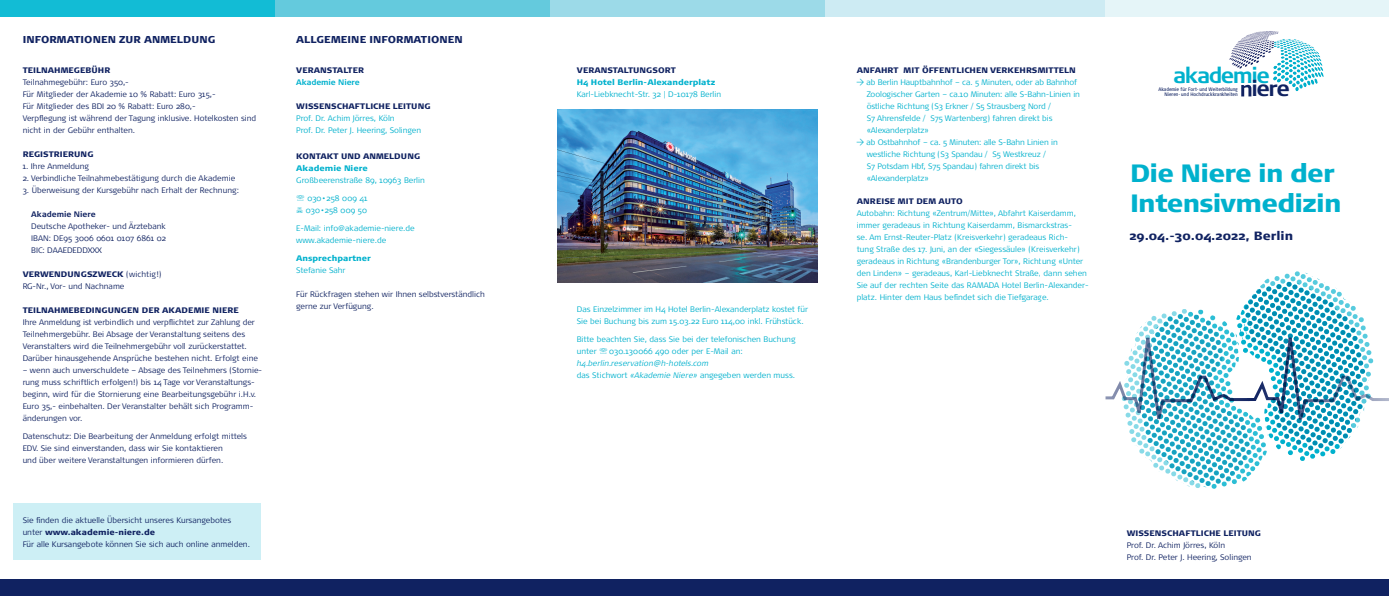
<style>
.page{position:relative;width:1389px;height:596px;background:#fff}
.page>*{position:absolute;margin:0;border:0;box-sizing:border-box;transform-origin:0 0}
.t1{font:900 25px/30px "Signa Pro";letter-spacing:-.03em;color:#00b1cd}
.t2{font:700 21.8px "Signa Pro";letter-spacing:-.07em;color:#00b1cd}
.t3{font:700 21.8px "Signa Pro";letter-spacing:-.065em;color:#102261}
.t4{font:900 12px "Signa Pro";color:#102261}
.t5{font:900 10px "Signa Pro";letter-spacing:.01em;color:#102261}
.t6{font:300 8px/12px "Signa Pro";color:#102261}
.t7{font:300 8px/12px "Signa Pro";color:#00b1cd}
.t8{font:900 8px "Signa Pro";letter-spacing:.01em;color:#102261}
.t9{font:italic 300 8px/12px "Signa Pro";color:#00b1cd}
.t10{font:900 8px "Signa Pro";color:#00b1cd}
.t11{font:700 8px "Signa Pro";color:#102261}
.t12{font:700 8px "Signa Pro";letter-spacing:-.01em;color:#00b1cd}
.t13{font:condensed 5px/5px "Signa OT";letter-spacing:-.01em;color:#102261;text-align:right}
.s1{font-weight:900}
.s2{font-style:normal}
.s3{color:#fff}
</style>
<div class="page">
<img style="left:1229px;top:31px;width:95px;height:63px">
<svg style="left:1241px;top:85px;width:10px;height:11px"></svg>
<div style="left:0;top:579px;width:1389px;height:16px;background:#102261"></div>
<div style="left:0;top:0;width:275px;height:16px;background:#12bcd5"></div>
<div style="left:275px;top:0;width:275px;height:16px;background:#64cadd"></div>
<div style="left:550px;top:0;width:275px;height:16px;background:#9cdae8"></div>
<div style="left:825px;top:0;width:281px;height:16px;background:#cdebf3"></div>
<div style="left:1106px;top:0;width:283px;height:16px;background:#e5f5f8"></div>
<div style="left:13px;top:503px;width:248px;height:56px;background:#cdeff5"></div>
<svg style="left:1105px;top:271px;width:284px;height:218px"></svg>
<img style="left:558px;top:109px;width:259px;height:173px">
<p class="t5" style="left:23px;top:33px;width:194px">INFORMATIONEN ZUR ANMELDUNG</p>
<p class="t8" style="left:23px;top:64px;width:89px">TEILNAHMEGEBÜHR</p>
<p class="t6" style="left:23px;top:75px;width:235px">Teilnahmegebühr: Euro 350,-<br>Für Mitglieder der Akademie 10 % Rabatt: Euro 315,-<br>Für Mitglieder des BDI 20 % Rabatt: Euro 280,-<br>Verpflegung ist während der Tagung inklusive. Hotelkosten sind nicht in der Gebühr enthalten.</p>
<p class="t8" style="left:23px;top:148px;width:72px">REGISTRIERUNG</p>
<p class="t6" style="left:23px;top:159px;width:68px">1. Ihre Anmeldung</p>
<p class="t6" style="left:23px;top:171px;width:214px">2. Verbindliche Teilnahmebestätigung durch die Akademie</p>
<p class="t6" style="left:23px;top:183px;width:218px">3. Überweisung der Kursgebühr nach Erhalt der Rechnung:</p>
<p class="t11" style="left:31px;top:208px;width:66px">Akademie Niere</p>
<p class="t6" style="left:31px;top:219px;width:136px;text-align:justify">Deutsche Apotheker- und Ärztebank IBAN: DE95 3006 0601 0107 6861 02<br>BIC: DAAEDEDDXXX</p>
<p class="t6" style="left:23px;top:267px;width:140px"><span class="s1">VERWENDUNGSZWECK</span> (wichtig!)<br>RG-Nr., Vor- und Nachname</p>
<p class="t8" style="left:23px;top:304px;width:218px">TEILNAHMEBEDINGUNGEN DER AKADEMIE NIERE</p>
<p class="t6" style="left:23px;top:315px;width:237px">Ihre Anmeldung ist verbindlich und verpflichtet zur Zahlung der Teilnehmergebühr. Bei Absage der Veranstaltung seitens des Veranstalters wird die Teilnehmergebühr voll zurückerstattet.<br>Darüber hinausgehende Ansprüche bestehen nicht. Erfolgt eine</p>
<p class="t6" style="left:23px;top:363px;width:241px">– wenn auch unverschuldete – Absage des Teilnehmers (Stornie&shy;rung muss schriftlich erfolgen!) bis 14 Tage vor Veranstaltungs&shy;beginn, wird für die Stornierung eine Bearbeitungsgebühr i.H.v.<br>Euro 35,- einbehalten. Der Veranstalter behält sich Programm&shy;änderungen vor.</p>
<p class="t6" style="left:23px;top:429px;width:226px">Datenschutz: Die Bearbeitung der Anmeldung erfolgt mittels<br>EDV. Sie sind einverstanden, dass wir Sie kontaktieren<br>und über weitere Veranstaltungen informieren dürfen.</p>
<p class="t6" style="left:23px;top:513px;width:229px">Sie finden die aktuelle Übersicht unseres Kursangebotes unter <span class="s1">www.akademie-niere.de<br></span>Für alle Kursangebote können Sie sich auch online anmelden.</p>
<p class="t5" style="left:296px;top:33px;width:168px">ALLGEMEINE INFORMATIONEN</p>
<p class="t8" style="left:296px;top:65px;width:69px">VERANSTALTER</p>
<p class="t12" style="left:296px;top:77px;width:65px">Akademie Niere</p>
<p class="t8" style="left:296px;top:101px;width:136px">WISSENSCHAFTLICHE LEITUNG</p>
<p class="t7" style="left:296px;top:112px;width:127px">Prof. Dr. Achim Jörres, Köln<br>Prof. Dr. Peter J. Heering, Solingen</p>
<p class="t8" style="left:296px;top:151px;width:125px">KONTAKT UND ANMELDUNG</p>
<p class="t10" style="left:296px;top:163px;width:73px">Akademie Niere</p>
<p class="t7" style="left:296px;top:174px;width:130px">Großbeerenstraße 89, 10963 Berlin</p>
<p class="t7" style="left:306px;top:192px;width:63px">030•258 009 41<br>030•258 009 50</p>
<p class="t7" style="left:296px;top:222px;width:120px">E-Mail: info@akademie-niere.de www.akademie-niere.de</p>
<p class="t10" style="left:296px;top:253px;width:76px">Ansprechpartner</p>
<p class="t7" style="left:296px;top:264px;width:51px">Stefanie Sahr</p>
<p class="t6" style="left:296px;top:288px;width:190px">Für Rückfragen stehen wir Ihnen selbstverständlich gerne zur Verfügung.</p>
<p class="t8" style="left:577px;top:65px;width:100px">VERANSTALTUNGSORT</p>
<p class="t10" style="left:577px;top:77px;width:140px">H4 Hotel Berlin-Alexanderplatz</p>
<p class="t7" style="left:577px;top:88px;width:146px">Karl-Liebknecht-Str. 32 | D-10178 Berlin</p>
<p class="t7" style="left:577px;top:303px;width:233px">Das Einzelzimmer im H4 Hotel Berlin-Alexanderplatz kostet für<br>Sie bei Buchung bis zum 15.03.22 Euro 114,00 inkl. Frühstück.</p>
<p class="t7" style="left:577px;top:333px;width:220px">Bitte beachten Sie, dass Sie bei der telefonischen Buchung unter</p>
<p class="t7" style="left:609px;top:345px;width:135px">030.130066 490 oder per E-Mail an:</p>
<p class="t9" style="left:577px;top:357px;width:220px">h4.berlin.reservation@h-hotels.com<br><span class="s2">das Stichwort</span> «Akademie Niere» <span class="s2">angegeben werden muss.</span></p>
<p class="t8" style="left:857px;top:65px;width:221px">ANFAHRT MIT ÖFFENTLICHEN VERKEHRSMITTELN</p>
<p class="t7" style="left:867px;top:76px;width:215px;text-indent:-10px">→ ab Berlin Hauptbahnhof – ca. 5 Minuten, oder ab Bahnhof Zoologischer Garten – ca.10 Minuten: alle S-Bahn-Linien in östliche Richtung (S3 Erkner / S5 Strausberg Nord /<br>S7 Ahrensfelde / S75 Wartenberg) fahren direkt bis «Alexanderplatz»</p>
<p class="t7" style="left:867px;top:136px;width:193px;text-indent:-10px">→ ab Ostbahnhof – ca. 5 Minuten: alle S-Bahn Linien in westliche Richtung (S3 Spandau / S5 Westkreuz /<br>S7 Potsdam Hbf, S75 Spandau) fahren direkt bis «Alexanderplatz»</p>
<p class="t8" style="left:857px;top:196px;width:107px">ANREISE MIT DEM AUTO</p>
<p class="t7" style="left:857px;top:207px;width:233px">Autobahn: Richtung «Zentrum/Mitte», Abfahrt Kaiserdamm, immer geradeaus in Richtung Kaiserdamm, Bismarckstras-<br>se. Am Ernst-Reuter-Platz (Kreisverkehr) geradeaus Rich-<br>tung Straße des 17. Juni, an der «Siegessäule» (Kreisverkehr) geradeaus in Richtung «Brandenburger Tor», Richtung «Unter den Linden» – geradeaus, Karl-Liebknecht Straße, dann sehen Sie auf der rechten Seite das RAMADA Hotel Berlin-Alexander&shy;platz. Hinter dem Haus befindet sich die Tiefgarage.</p>
<h2 class="t2" style="left:1173px;top:60px;width:98px">akademie</h2>
<p class="t13" style="left:1159px;top:87px;width:81px">Akademie für Fort- und Weiterbildung<br>Nieren- und Hochdruckkrankheiten</p>
<h2 class="t3" style="left:1239px;top:74px;width:52px"><span class="s3">n</span>iere</h2>
<h1 class="t1" style="left:1130px;top:157px;width:213px">Die Niere in der<br>Intensivmedizin</h1>
<h3 class="t4" style="left:1129px;top:227px;width:165px">29.04.-30.04.2022, Berlin</h3>
<p class="t8" style="left:1127px;top:527px;width:136px">WISSENSCHAFTLICHE LEITUNG</p>
<p class="t6" style="left:1127px;top:538px;width:127px">Prof. Dr. Achim Jörres, Köln<br>Prof. Dr. Peter J. Heering, Solingen</p>
</div>
